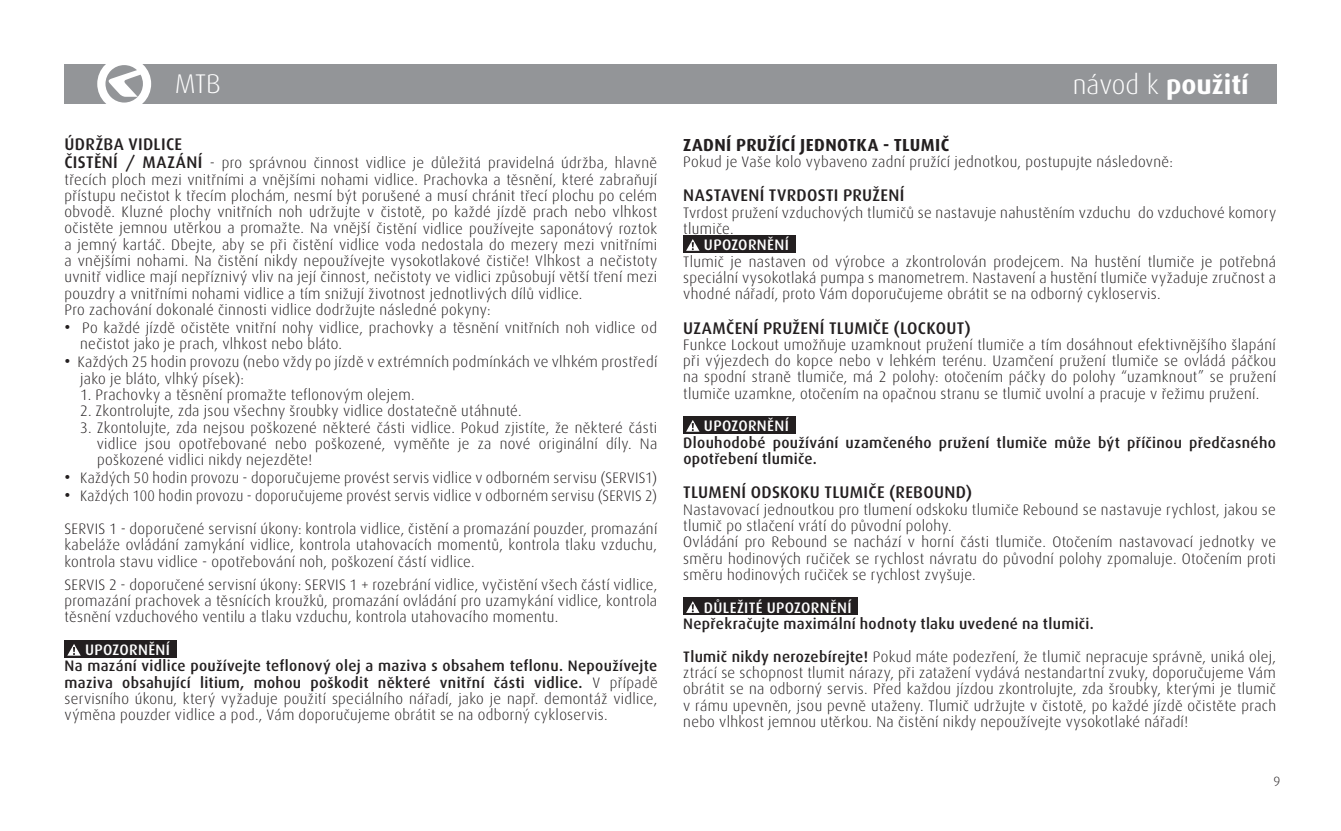
<style>
.page{position:relative;width:1341px;height:831px;background:#fff}
.page>*{position:absolute;margin:0;border:0;box-sizing:border-box;transform-origin:0 0}
.t1{font:700 27px "Dax CE";color:#fff}
.t2{font:300 27px "Dax CE";color:#fff}
.t3{font:700 17.55px "Dax CE";letter-spacing:.02em;color:#231f20}
.t4{font:500 16.88px "Dax CE";letter-spacing:.02em;color:#231f20}
.t5{font:300 15.3px/16.2px "Dax CE";letter-spacing:.02em;color:#231f20}
.t6{font:500 15.3px/16.4px "Dax CE";letter-spacing:.02em;color:#231f20}
.t7{font:300 15.3px/32.6px "Dax CE";letter-spacing:.02em;color:#231f20;scale:.96 1}
.t8{font:500 15.3px "Dax CE";letter-spacing:.025em;color:#fff}
.t9{font:300 13.5px "Dax CE";color:#231f20}
.s1{font-weight:300}
.s2{font-weight:500;font-size:16.88px}
.s3{font-weight:500}
</style>
<div class="page">
<div style="left:64px;top:640px;width:113px;height:18px;background:#231f20"></div>
<svg style="left:67px;top:644px;width:14px;height:11px"></svg>
<div style="left:683px;top:235px;width:112px;height:18px;background:#231f20"></div>
<svg style="left:686px;top:239px;width:13px;height:12px"></svg>
<div style="left:683px;top:416px;width:112px;height:18px;background:#231f20"></div>
<svg style="left:686px;top:420px;width:13px;height:11px"></svg>
<div style="left:683px;top:597px;width:175px;height:18px;background:#231f20"></div>
<svg style="left:686px;top:601px;width:13px;height:12px"></svg>
<div style="left:64px;top:64px;width:1212px;height:40px;background:#939598"></div>
<svg style="left:97px;top:64px;width:54px;height:40px"></svg>
<h1 class="t2" style="left:175px;top:71px;width:47px">MTB</h1>
<h1 class="t1" style="left:1073px;top:76px;width:177px"><span class="s1">návod k</span> použití</h1>
<p class="t4" style="left:64px;top:136px;width:119px">ÚDRŽBA VIDLICE</p>
<p class="t5" style="left:64px;top:155px;width:594px"><span class="s2">ČISTĚNÍ / MAZÁNÍ</span> - pro správnou činnost vidlice je důležitá pravidelná údržba, hlavně třecích ploch mezi vnitřními a vnějšími nohami vidlice. Prachovka a těsnění, které zabraňují přístupu nečistot k třecím plochám, nesmí být porušené a musí chránit třecí plochu po celém obvodě. Kluzné plochy vnitřních noh udržujte v čistotě, po každé jízdě prach nebo vlhkost očistěte jemnou utěrkou a promažte. Na vnější čistění vidlice používejte saponátový roztok a jemný kartáč. Dbejte, aby se při čistění vidlice voda nedostala do mezery mezi vnitřními a vnějšími nohami. Na čistění nikdy nepoužívejte vysokotlakové čističe! Vlhkost a nečistoty uvnitř vidlice mají nepříznivý vliv na její činnost, nečistoty ve vidlici způsobují větší tření mezi pouzdry a vnitřními nohami vidlice a tím snižují životnost jednotlivých dílů vidlice.<br>Pro zachování dokonalé činnosti vidlice dodržujte následné pokyny:</p>
<p class="t5" style="left:80px;top:320px;width:578px;text-indent:-16px"><span class="s2">•</span> Po každé jízdě očistěte vnitřní nohy vidlice, prachovky a těsnění vnitřních noh vidlice od nečistot jako je prach, vlhkost nebo bláto.</p>
<p class="t5" style="left:80px;top:355px;width:579px;text-indent:-16px"><span class="s2">•</span> Každých 25 hodin provozu (nebo vždy po jízdě v extrémních podmínkách ve vlhkém prostředí jako je bláto, vlhký písek):</p>
<p class="t5" style="left:80px;top:387px;width:336px">1. Prachovky a těsnění promažte teflonovým olejem.</p>
<p class="t5" style="left:80px;top:404px;width:443px">2. Zkontrolujte, zda jsou všechny šroubky vidlice dostatečně utáhnuté.</p>
<p class="t5" style="left:97px;top:420px;width:562px;text-align:justify;text-indent:-16px">3. Zkontolujte, zda nejsou poškozené některé části vidlice. Pokud zjistíte, že některé části vidlice jsou opotřebované nebo poškozené, vyměňte je za nové originální díly. Na poškozené vidlici nikdy nejezděte!</p>
<p class="t5" style="left:64px;top:471px;width:594px"><span class="s2">•</span> Každých 50 hodin provozu - doporučujeme provést servis vidlice v odborném servisu (SERVIS1)</p>
<p class="t7" style="left:64px;top:480px;width:619px"><span class="s2">•</span> Každých 100 hodin provozu - doporučujeme provést servis vidlice v odborném servisu (SERVIS 2)<br>SERVIS 1 - doporučené servisní úkony: kontrola vidlice, čistění a promazání pouzder, promazání</p>
<p class="t5" style="left:64px;top:537px;width:594px">kabeláže ovládání zamykání vidlice, kontrola utahovacích momentů, kontrola tlaku vzduchu, kontrola stavu vidlice - opotřebování noh, poškození částí vidlice.</p>
<p class="t5" style="left:65px;top:577px;width:594px;text-align:justify">SERVIS 2 - doporučené servisní úkony: SERVIS 1 + rozebrání vidlice, vyčistění všech částí vidlice, promazání prachovek a těsnících kroužků, promazání ovládání pro uzamykání vidlice, kontrola těsnění vzduchového ventilu a tlaku vzduchu, kontrola utahovacího momentu.</p>
<p class="t8" style="left:85px;top:642px;width:86px">UPOZORNĚNÍ</p>
<p class="t5" style="left:64px;top:658px;width:595px;text-align:justify"><span class="s3">Na mazání vidlice používejte teflonový olej a maziva s obsahem teflonu. Nepoužívejte maziva obsahující litium, mohou poškodit některé vnitřní části vidlice.</span> V případě servisního úkonu, který vyžaduje použití speciálního nářadí, jako je např. demontáž vidlice, výměna pouzder vidlice a pod., Vám doporučujeme obrátit se na odborný cykloservis.</p>
<p class="t3" style="left:683px;top:138px;width:267px">ZADNÍ PRUŽÍCÍ JEDNOTKA - TLUMIČ</p>
<p class="t5" style="left:683px;top:154px;width:491px">Pokud je Vaše kolo vybaveno zadní pružící jednotkou, postupujte následovně:</p>
<p class="t4" style="left:683px;top:187px;width:223px">NASTAVENÍ TVRDOSTI PRUŽENÍ</p>
<p class="t5" style="left:683px;top:205px;width:595px">Tvrdost pružení vzduchových tlumičů se nastavuje nahustěním vzduchu do vzduchové komory tlumiče.</p>
<p class="t8" style="left:704px;top:237px;width:86px">UPOZORNĚNÍ</p>
<p class="t5" style="left:683px;top:254px;width:594px;text-align:justify">Tlumič je nastaven od výrobce a zkontrolován prodejcem. Na hustění tlumiče je potřebná speciální vysokotlaká pumpa s manometrem. Nastavení a hustění tlumiče vyžaduje zručnost a vhodné nářadí, proto Vám doporučujeme obrátit se na odborný cykloservis.</p>
<p class="t4" style="left:683px;top:319px;width:289px">UZAMČENÍ PRUŽENÍ TLUMIČE (LOCKOUT)</p>
<p class="t5" style="left:683px;top:337px;width:594px;text-align:justify">Funkce Lockout umožňuje uzamknout pružení tlumiče a tím dosáhnout efektivnějšího šlapání při výjezdech do kopce nebo v lehkém terénu. Uzamčení pružení tlumiče se ovládá páčkou na spodní straně tlumiče, má 2 polohy: otočením páčky do polohy “uzamknout” se pružení tlumiče uzamkne, otočením na opačnou stranu se tlumič uvolní a pracuje v řežimu pružení.</p>
<p class="t8" style="left:704px;top:418px;width:86px">UPOZORNĚNÍ</p>
<p class="t6" style="left:683px;top:435px;width:594px">Dlouhodobé používání uzamčeného pružení tlumiče může být příčinou předčasného opotřebení tlumiče.</p>
<p class="t4" style="left:683px;top:484px;width:290px">TLUMENÍ ODSKOKU TLUMIČE (REBOUND)</p>
<p class="t5" style="left:683px;top:502px;width:594px">Nastavovací jednoutkou pro tlumení odskoku tlumiče Rebound se nastavuje rychlost, jakou se tlumič po stlačení vrátí do původní polohy.<br>Ovládání pro Rebound se nachází v horní části tlumiče. Otočením nastavovací jednotky ve směru hodinových ručiček se rychlost návratu do původní polohy zpomaluje. Otočením proti směru hodinových ručiček se rychlost zvyšuje.</p>
<p class="t8" style="left:704px;top:600px;width:149px">DŮLEŽITÉ UPOZORNĚNÍ</p>
<p class="t6" style="left:683px;top:608px;width:594px;line-height:32.6px">Nepřekračujte maximální hodnoty tlaku uvedené na tlumiči.<br>Tlumič nikdy nerozebírejte! <span class="s1">Pokud máte podezření, že tlumič nepracuje správně, uniká olej,</span></p>
<p class="t5" style="left:683px;top:665px;width:594px;text-align:justify">ztrácí se schopnost tlumit nárazy, při zatažení vydává nestandartní zvuky, doporučujeme Vám obrátit se na odborný servis. Před každou jízdou zkontrolujte, zda šroubky, kterými je tlumič v rámu upevněn, jsou pevně utaženy. Tlumič udržujte v čistotě, po každé jízdě očistěte prach nebo vlhkost jemnou utěrkou. Na čistění nikdy nepoužívejte vysokotlaké nářadí!</p>
<p class="t9" style="left:1273px;top:775px;width:8px">9</p>
</div>
